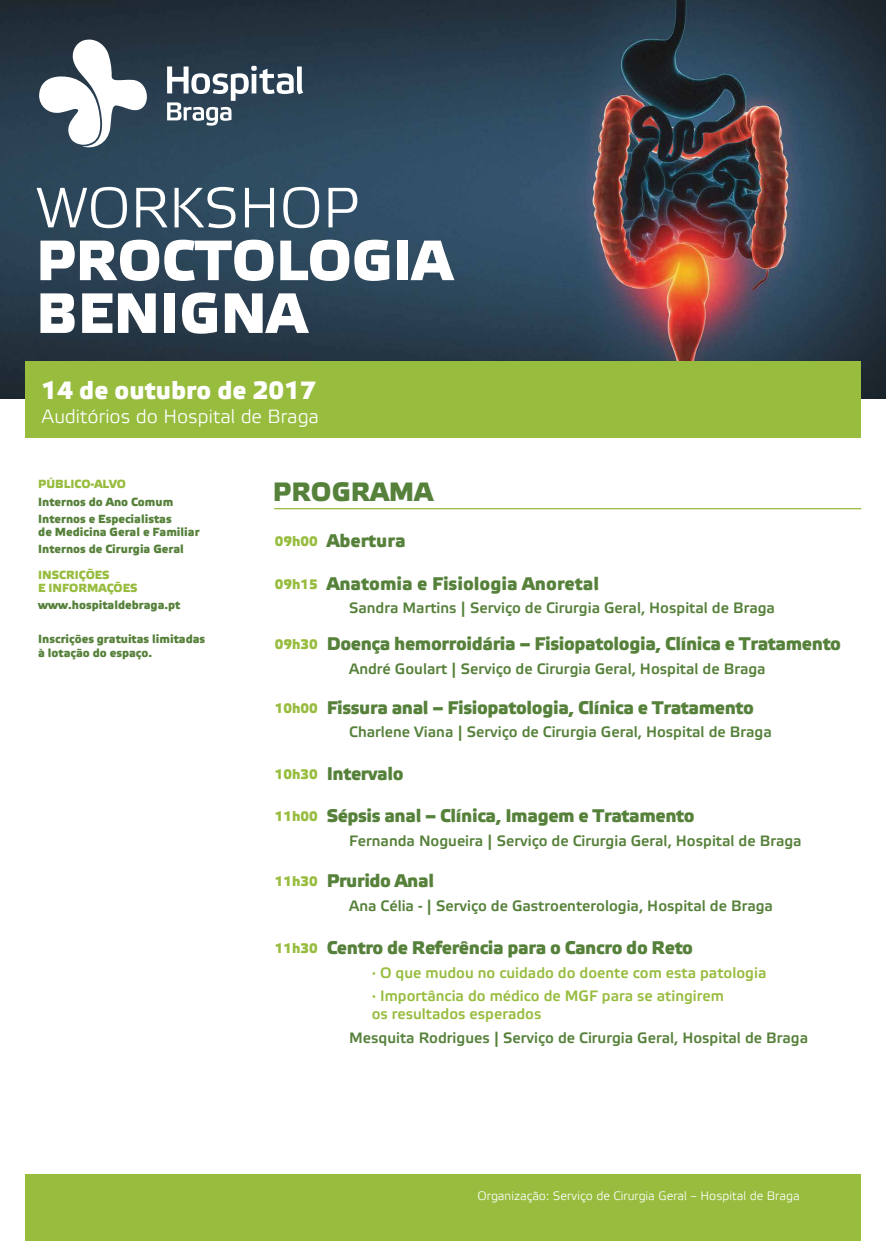
<style>
.page{position:relative;width:886px;height:1241px;background:#fff}
.page>*{position:absolute;margin:0;border:0;box-sizing:border-box;transform-origin:0 0}
.t1{font:700 56.69px/52.8px "Etelka Medium Pro";color:#fff}
.t2{font:56.69px "Etelka Light Pro";color:#fff}
.t3{font:700 26.5px "Etelka Medium Pro";color:#56813a}
.t4{font:700 25px "Etelka Medium Pro";color:#fff}
.t5{font:19.12px "Etelka Light Pro";color:#fff}
.t6{font:700 18.31px "Etelka Medium Pro";letter-spacing:-.02em;color:#56813a}
.t7{font:700 18.31px "Etelka Medium Pro";color:#56813a}
.t8{font:15px "Etelka Medium Pro";color:#56813a}
.t9{font:15px/23.6px "Etelka Medium Pro";color:#97bc3e}
.t10{font:700 13.75px "Etelka Medium Pro";color:#97bc3e}
.t11{font:12.19px "Etelka Light Pro";color:#fff}
.t12{font:700 11.75px/17.5px "Etelka Medium Pro";color:#56813a}
.t13{font:700 11.75px/13.2px "Etelka Medium Pro";color:#97bc3e}
.s1{font-size:13.75px;color:#97bc3e}
</style>
<div class="page">
<img style="left:0;top:0;width:886px;height:398px">
<div style="left:26px;top:1173px;width:835px;height:67px;background:#97bc3e"></div>
<div style="left:26px;top:361px;width:835px;height:77px;background:#97bc3e"></div>
<hr style="left:274px;top:508px;width:587px;height:1px;background:#97bc3e">
<svg style="left:167px;top:66px;width:136px;height:60px"></svg>
<svg style="left:39px;top:37px;width:113px;height:113px"></svg>
<h1 class="t2" style="left:36px;top:178px;width:325px">WORKSHOP</h1>
<h1 class="t1" style="left:36px;top:237px;width:417px">PROCTOLOGIA<br>BENIGNA</h1>
<h3 class="t4" style="left:42px;top:376px;width:276px">14 de outubro de 2017</h3>
<p class="t5" style="left:42px;top:406px;width:279px">Auditórios do Hospital de Braga</p>
<p class="t13" style="left:38px;top:478px;width:89px">PÚBLICO-ALVO</p>
<p class="t12" style="left:38px;top:493px;width:137px">Internos do Ano Comum<br>Internos e Especialistas</p>
<p class="t12" style="left:38px;top:523px;width:163px">de Medicina Geral e Familiar<br>Internos de Cirurgia Geral</p>
<p class="t13" style="left:38px;top:569px;width:101px">INSCRIÇÕES<br>E INFORMAÇÕES</p>
<p class="t12" style="left:38px;top:596px;width:144px">www.hospitaldebraga.pt</p>
<p class="t12" style="left:38px;top:632px;width:168px;line-height:14.1px">Inscrições gratuitas limitadas à lotação do espaço.</p>
<h2 class="t3" style="left:273px;top:477px;width:161px">PROGRAMA</h2>
<p class="t7" style="left:275px;top:530px;width:132px"><span class="s1">09h00</span> Abertura</p>
<p class="t10" style="left:275px;top:576px;width:45px">09h15</p>
<p class="t7" style="left:327px;top:572px;width:274px">Anatomia e Fisiologia Anoretal</p>
<p class="t8" style="left:349px;top:599px;width:427px">Sandra Martins | Serviço de Cirurgia Geral, Hospital de Braga</p>
<p class="t6" style="left:275px;top:633px;width:568px"><span class="s1">09h30</span> Doença hemorroidária – Fisiopatologia, Clínica e Tratamento</p>
<p class="t8" style="left:349px;top:660px;width:418px">André Goulart | Serviço de Cirurgia Geral, Hospital de Braga</p>
<p class="t6" style="left:275px;top:697px;width:481px"><span class="s1">10h00</span> Fissura anal – Fisiopatologia, Clínica e Tratamento</p>
<p class="t8" style="left:349px;top:724px;width:424px">Charlene Viana | Serviço de Cirurgia Geral, Hospital de Braga</p>
<p class="t6" style="left:275px;top:762px;width:130px"><span class="s1">10h30</span> Intervalo</p>
<p class="t6" style="left:275px;top:805px;width:421px"><span class="s1">11h00</span> Sépsis anal – Clínica, Imagem e Tratamento</p>
<p class="t8" style="left:349px;top:832px;width:454px">Fernanda Nogueira | Serviço de Cirurgia Geral, Hospital de Braga</p>
<p class="t6" style="left:275px;top:870px;width:161px"><span class="s1">11h30</span> Prurido Anal</p>
<p class="t8" style="left:349px;top:897px;width:425px">Ana Célia - | Serviço de Gastroenterologia, Hospital de Braga</p>
<p class="t6" style="left:275px;top:937px;width:420px"><span class="s1">11h30</span> Centro de Referência para o Cancro do Reto</p>
<p class="t9" style="left:372px;top:961px;width:396px">· O que mudou no cuidado do doente com esta patologia · Importância do médico de MGF para se atingirem</p>
<p class="t9" style="left:372px;top:1002px;width:171px">os resultados esperados</p>
<p class="t8" style="left:349px;top:1029px;width:460px">Mesquita Rodrigues | Serviço de Cirurgia Geral, Hospital de Braga</p>
<p class="t11" style="left:477px;top:1189px;width:324px">Organização: Serviço de Cirurgia Geral – Hospital de Braga</p>
</div>
